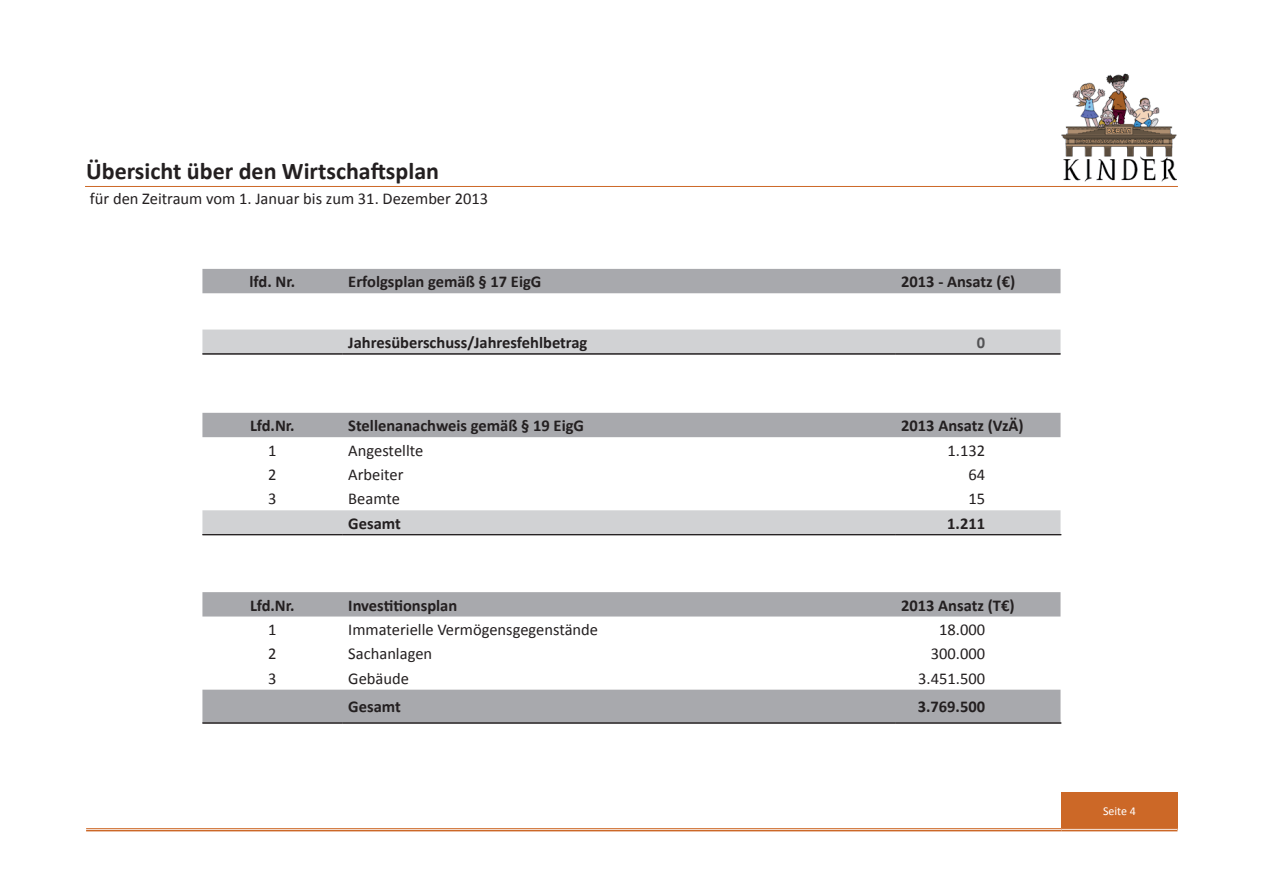
<style>
.page{position:relative;width:1263px;height:893px;background:#fff}
.page>*{position:absolute;margin:0;border:0;box-sizing:border-box;transform-origin:0 0}
.t1{font:700 24px "Calibri";color:#231f20}
.t2{font:700 16.5px "Calibri";color:#231f20}
.t3{font:16.5px "Calibri";color:#231f20}
.t4{font:700 16.5px "Calibri";color:#535355}
.t5{font:12px "Calibri";color:#fff}
</style>
<div class="page">
<img style="left:1061px;top:73px;width:116px;height:109px">
<div style="left:1061px;top:792px;width:116px;height:38px;background:#cc6827"></div>
<hr style="left:1061px;top:828px;width:116px;height:3px;background:#fff">
<hr style="left:86px;top:828px;width:975px;height:1px;background:#cc6827">
<hr style="left:86px;top:830px;width:975px;height:1px;background:#cc6827">
<hr style="left:1061px;top:828px;width:116px;height:1px;background:#cc6827">
<hr style="left:1061px;top:830px;width:116px;height:1px;background:#cc6827">
<hr style="left:85px;top:186px;width:1093px;height:1px;background:#cc6827">
<svg style="left:202px;top:269px;width:858px;height:454px"></svg>
<svg style="left:202px;top:330px;width:858px;height:204px"></svg>
<hr style="left:202px;top:354px;width:140px;height:1px;background:#231f20">
<hr style="left:342px;top:354px;width:553px;height:1px;background:#231f20">
<hr style="left:895px;top:354px;width:165px;height:1px;background:#231f20">
<hr style="left:202px;top:534px;width:140px;height:1px;background:#231f20">
<hr style="left:202px;top:535px;width:140px;height:1px;background:#231f20">
<hr style="left:342px;top:534px;width:553px;height:1px;background:#231f20">
<hr style="left:342px;top:535px;width:553px;height:1px;background:#231f20">
<hr style="left:895px;top:534px;width:166px;height:1px;background:#231f20">
<hr style="left:895px;top:535px;width:166px;height:1px;background:#231f20">
<hr style="left:202px;top:723px;width:140px;height:1px;background:#231f20">
<hr style="left:342px;top:723px;width:553px;height:1px;background:#231f20">
<hr style="left:895px;top:723px;width:166px;height:1px;background:#231f20">
<h1 class="t1" style="left:86px;top:156px;width:354px">Übersicht über den Wirtschaftsplan</h1>
<p class="t3" style="left:90px;top:188px;width:400px">für den Zeitraum vom 1. Januar bis zum 31. Dezember 2013</p>
<p class="t2" style="left:250px;top:271px;width:47px">lfd. Nr.</p>
<p class="t2" style="left:348px;top:271px;width:195px">Erfolgsplan gemäß § 17 EigG</p>
<p class="t2" style="left:901px;top:271px;width:116px">2013 - Ansatz (€)</p>
<p class="t2" style="left:348px;top:332px;width:241px">Jahresüberschuss/Jahresfehlbetrag</p>
<p class="t4" style="left:977px;top:332px;width:10px">0</p>
<p class="t2" style="left:250px;top:415px;width:46px">Lfd.Nr.</p>
<p class="t2" style="left:348px;top:415px;width:237px">Stellenanachweis gemäß § 19 EigG</p>
<p class="t2" style="left:901px;top:415px;width:124px">2013 Ansatz (VzÄ)</p>
<p class="t3" style="left:268px;top:440px;width:10px">1</p>
<p class="t3" style="left:348px;top:440px;width:77px">Angestellte</p>
<p class="t3" style="left:947px;top:440px;width:39px">1.132</p>
<p class="t3" style="left:268px;top:464px;width:10px">2</p>
<p class="t3" style="left:348px;top:464px;width:57px">Arbeiter</p>
<p class="t3" style="left:968px;top:464px;width:18px">64</p>
<p class="t3" style="left:268px;top:488px;width:10px">3</p>
<p class="t3" style="left:348px;top:488px;width:53px">Beamte</p>
<p class="t3" style="left:968px;top:488px;width:18px">15</p>
<p class="t2" style="left:348px;top:513px;width:54px">Gesamt</p>
<p class="t2" style="left:947px;top:513px;width:39px">1.211</p>
<p class="t2" style="left:250px;top:594px;width:46px">Lfd.Nr.</p>
<p class="t2" style="left:348px;top:594px;width:110px">Investitionsplan</p>
<p class="t2" style="left:901px;top:594px;width:115px">2013 Ansatz (T€)</p>
<p class="t3" style="left:268px;top:619px;width:10px">1</p>
<p class="t3" style="left:348px;top:619px;width:251px">Immaterielle Vermögensgegenstände</p>
<p class="t3" style="left:939px;top:619px;width:47px">18.000</p>
<p class="t3" style="left:268px;top:643px;width:10px">2</p>
<p class="t3" style="left:348px;top:643px;width:85px">Sachanlagen</p>
<p class="t3" style="left:931px;top:643px;width:56px">300.000</p>
<p class="t3" style="left:268px;top:668px;width:10px">3</p>
<p class="t3" style="left:348px;top:668px;width:62px">Gebäude</p>
<p class="t3" style="left:918px;top:668px;width:68px">3.451.500</p>
<p class="t2" style="left:348px;top:696px;width:54px">Gesamt</p>
<p class="t2" style="left:918px;top:696px;width:69px">3.769.500</p>
<p class="t5" style="left:1103px;top:804px;width:34px">Seite 4</p>
</div>
